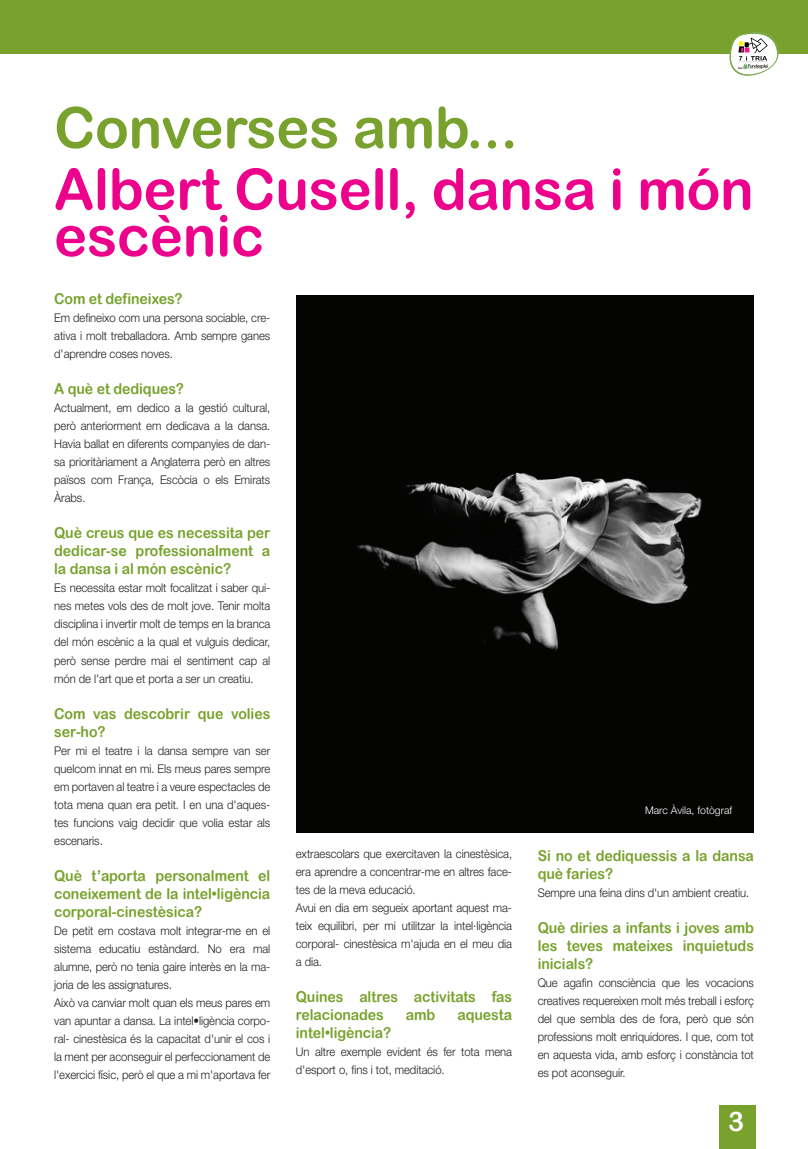
<style>
.page{position:relative;width:808px;height:1149px;background:#fff}
.page>*{position:absolute;margin:0;border:0;box-sizing:border-box;transform-origin:0 0}
.t1{font:57px/46.5px "Arial Rounded MT Bold";letter-spacing:-.005em;color:#ed028c}
.t2{font:57px "Arial Rounded MT Bold";letter-spacing:-.005em;color:#78a22d}
.t3{font:27px "Arial Rounded MT Bold";color:#fff}
.t4{font:15px/18px "Arial Rounded MT Bold";letter-spacing:-.005em;color:#78a22d;text-align:justify;scale:.94 1}
.t5{font:300 12px/18px "Helvetica Neue LT Std";letter-spacing:-.005em;color:#231f20;text-align:justify;scale:.94 1}
.t6{font:300 10.5px "Helvetica Neue";color:#fff}
</style>
<div class="page">
<div style="left:0;top:0;width:808px;height:54px;background:#78a22d"></div>
<svg style="left:729px;top:33px;width:49px;height:42px"></svg>
<div style="left:719px;top:1105px;width:37px;height:43px;background:#78a22d"></div>
<img style="left:296px;top:295px;width:417px;height:537px">
<div style="left:297px;top:295px;width:36px;height:537px;background:#040503"></div>
<div style="left:713px;top:295px;width:41px;height:537px;background:#040503"></div>
<h1 class="t2" style="left:54px;top:94px;width:465px">Converses amb...</h1>
<h1 class="t1" style="left:54px;top:165px;width:701px">Albert Cusell, dansa i món escènic</h1>
<p class="t4" style="left:54px;top:289px;width:138px">Com et defineixes?</p>
<p class="t5" style="left:54px;top:308px;width:231px">Em defineixo com una persona sociable, cre&shy;ativa i molt treballadora. Amb sempre ganes d'aprendre coses noves.</p>
<p class="t4" style="left:54px;top:379px;width:140px">A què et dediques?</p>
<p class="t5" style="left:54px;top:398px;width:231px">Actualment, em dedico a la gestió cultural, però anteriorment em dedicava a la dansa.<br>Havia ballat en diferents companyies de dan&shy;sa prioritàriament a Anglaterra però en altres països com França, Escòcia o els Emirats Àrabs.</p>
<p class="t4" style="left:54px;top:523px;width:231px">Què creus que es necessita per dedicar-se professionalment a la dansa i al món escènic?</p>
<p class="t5" style="left:54px;top:578px;width:231px">Es necessita estar molt focalitzat i saber qui&shy;nes metes vols des de molt jove. Tenir molta disciplina i invertir molt de temps en la branca del món escènic a la qual et vulguis dedicar, però sense perdre mai el sentiment cap al món de l'art que et porta a ser un creatiu.</p>
<p class="t4" style="left:54px;top:703px;width:231px">Com vas descobrir que volies ser-ho?</p>
<p class="t5" style="left:54px;top:740px;width:231px">Per mi el teatre i la dansa sempre van ser quelcom innat en mi. Els meus pares sempre em portaven al teatre i a veure espectacles de tota mena quan era petit. I en una d'aques&shy;tes funcions vaig decidir que volia estar als escenaris.</p>
<p class="t4" style="left:54px;top:865px;width:231px">Què t’aporta personalment el coneixement de la intel•ligència corporal-cinestèsica?</p>
<p class="t5" style="left:54px;top:920px;width:231px;text-align:left">De petit em costava molt integrar-me en el sistema educatiu estàndard. No era mal alumne, però no tenia gaire interès en la ma&shy;joria de les assignatures.<br>Això va canviar molt quan els meus pares em van apuntar a dansa. La intel•ligència corpo&shy;ral- cinestèsica és la capacitat d'unir el cos i la ment per aconseguir el perfeccionament de l'exercici físic, però el que a mi m'aportava fer</p>
<p class="t6" style="left:645px;top:803px;width:89px">Marc Àvila, fotògraf</p>
<p class="t5" style="left:296px;top:844px;width:232px;text-align:left">extraescolars que exercitaven la cinestèsica, era aprendre a concentrar-me en altres face&shy;tes de la meva educació.<br>Avui en dia em segueix aportant aquest ma&shy;teix equilibri, per mi utilitzar la intel·ligència corporal- cinestèsica m'ajuda en el meu dia a dia.</p>
<p class="t4" style="left:296px;top:987px;width:232px">Quines altres activitats fas relacionades</p>
<p class="t4" style="left:538px;top:845px;width:232px">Si no et dediquessis a la dansa què faries?</p>
<p class="t5" style="left:538px;top:882px;width:227px">Sempre una feina dins d'un ambient creatiu.</p>
<p class="t4" style="left:538px;top:917px;width:232px">Què diries a infants i joves amb les teves mateixes inquietuds inicials?</p>
<p class="t5" style="left:538px;top:972px;width:232px">Que agafin consciència que les vocacions creatives requereixen molt més treball i esforç del que sembla des de fora, però que són professions molt enriquidores. I que, com tot en aquesta vida, amb esforç i constància tot es pot aconseguir.</p>
<p class="t4" style="left:406px;top:1005px;width:33px">amb</p>
<p class="t4" style="left:457px;top:1005px;width:60px">aquesta</p>
<p class="t4" style="left:296px;top:1023px;width:103px">intel•ligència?</p>
<p class="t5" style="left:296px;top:1042px;width:232px">Un altre exemple evident és fer tota mena d'esport o, fins i tot, meditació.</p>
<h2 class="t3" style="left:728px;top:1104px;width:18px">3</h2>
</div>
